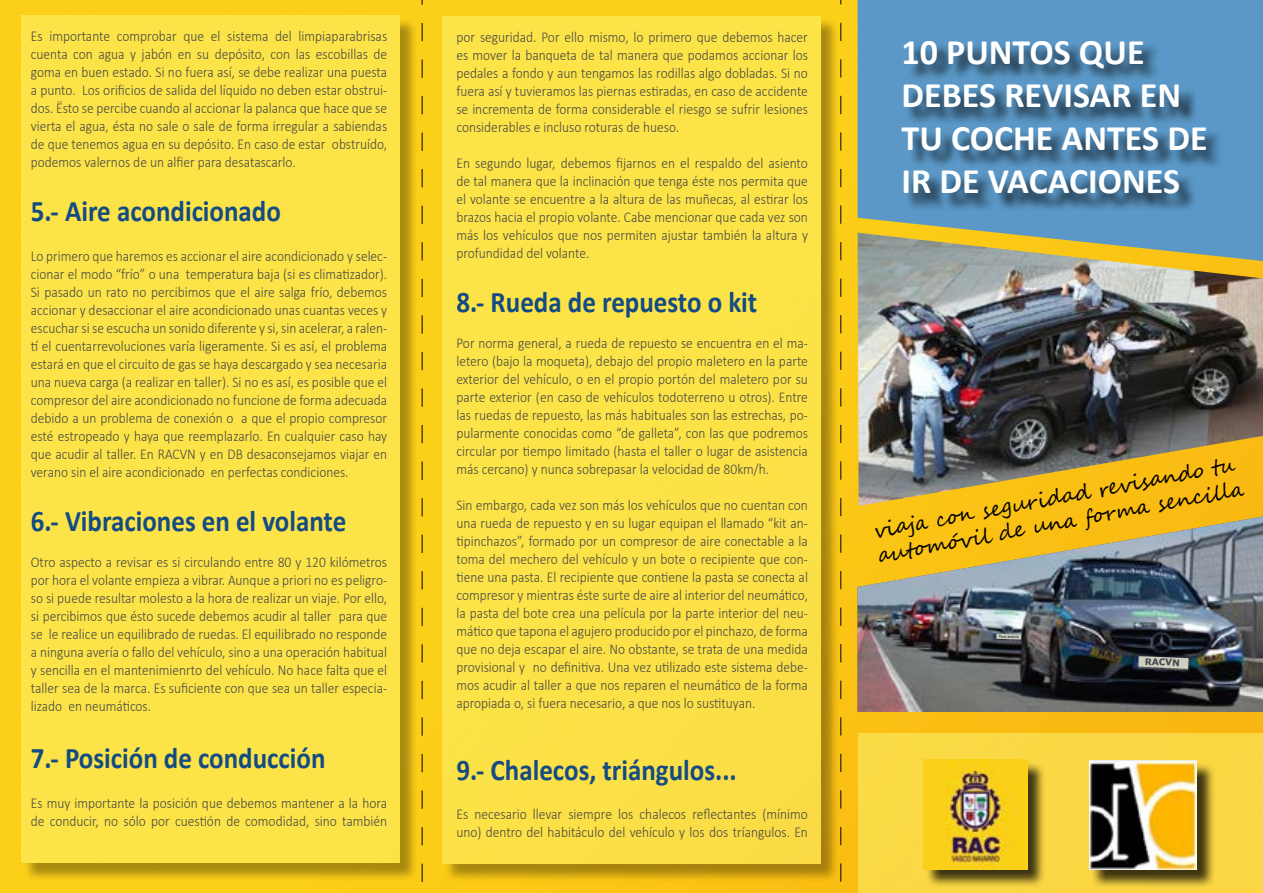
<style>
.page{position:relative;width:1263px;height:893px;background:#fff}
.page>*{position:absolute;margin:0;border:0;box-sizing:border-box;transform-origin:0 0}
.t1{font:700 36px/43.2px "Calibri";color:#fff}
.t2{font:700 30px "Calibri";color:#144b83;scale:.9 1}
.t3{font:21px/25px "Segoe Script";color:#000}
.t4{font:300 15px/18px "Calibri";color:#484743;text-align:justify;scale:.9 1}
.t5{font:700 9px "Verdana";color:#42474d}
.t6{font:700 3px "Verdana";color:#42474d}
</style>
<div class="page">
<img style="left:0;top:0;width:1263px;height:893px">
<div style="left:857px;top:733px;width:406px;height:160px;background:#fad744"></div>
<div style="left:926px;top:762px;width:120px;height:126px;background:#000;opacity:.75"></div>
<img style="left:923px;top:760px;width:104px;height:109px">
<div style="left:1091px;top:763px;width:125px;height:125px;background:#000;opacity:.75"></div>
<img style="left:1089px;top:761px;width:108px;height:108px">
<div style="left:24px;top:18px;width:394px;height:864px;background:#000;opacity:.75"></div>
<div style="left:21px;top:16px;width:379px;height:847px;background:#fce448"></div>
<img style="left:857px;top:261px;width:406px;height:245px">
<img style="left:857px;top:516px;width:406px;height:196px">
<svg style="left:1138px;top:656px;width:50px;height:13px"></svg>
<svg style="left:996px;top:634px;width:25px;height:6px"></svg>
<div style="left:445px;top:18px;width:394px;height:864px;background:#000;opacity:.75"></div>
<div style="left:442px;top:16px;width:379px;height:847px;background:#fce448"></div>
<svg style="left:857px;top:0;width:406px;height:261px;background:#6f9db1"></svg>
<div style="left:903px;top:44px;width:321px;height:168px;background:#000;opacity:.75"></div>
<svg style="left:422px;top:0;width:1px;height:893px"></svg>
<svg style="left:840px;top:0;width:1px;height:893px"></svg>
<p class="t4" style="left:31px;top:27px;width:397px">Es importante comprobar que el sistema del limpiaparabrisas cuenta con agua y jabón en su depósito, con las escobillas de goma en buen estado. Si no fuera así, se debe realizar una puesta a punto. Los orificios de salida del líquido no deben estar obstrui&shy;dos. Ësto se percibe cuando al accionar la palanca que hace que se vierta el agua, ésta no sale o sale de forma irregular a sabiendas de que tenemos agua en su depósito. En caso de estar obstruído, podemos valernos de un alfier para desatascarlo.</p>
<h2 class="t2" style="left:31px;top:192px;width:279px">5.- Aire acondicionado</h2>
<p class="t4" style="left:31px;top:246px;width:397px">Lo primero que haremos es accionar el aire acondicionado y selec&shy;cionar el modo “frío” o una temperatura baja (si es climatizador).<br>Si pasado un rato no percibimos que el aire salga frío, debemos accionar y desaccionar el aire acondicionado unas cuantas veces y escuchar si se escucha un sonido diferente y si, sin acelerar, a ralen&shy;tí el cuentarrevoluciones varía ligeramente. Si es así, el problema estará en que el circuito de gas se haya descargado y sea necesaria una nueva carga (a realizar en taller). Si no es así, es posible que el compresor del aire acondicionado no funcione de forma adecuada debido a un problema de conexión o a que el propio compresor esté estropeado y haya que reemplazarlo. En cualquier caso hay que acudir al taller. En RACVN y en DB desaconsejamos viajar en verano sin el aire acondicionado en perfectas condiciones.</p>
<h2 class="t2" style="left:31px;top:501px;width:352px">6.- Vibraciones en el volante</h2>
<p class="t4" style="left:31px;top:552px;width:397px">Otro aspecto a revisar es si circulando entre 80 y 120 kilómetros por hora el volante empieza a vibrar. Aunque a priori no es peligro&shy;so si puede resultar molesto a la hora de realizar un viaje. Por ello, si percibimos que ésto sucede debemos acudir al taller para que se le realice un equilibrado de ruedas. El equilibrado no responde a ninguna avería o fallo del vehículo, sino a una operación habitual y sencilla en el mantenimienrto del vehículo. No hace falta que el taller sea de la marca. Es suficiente con que sea un taller especia&shy;lizado en neumáticos.</p>
<h2 class="t2" style="left:31px;top:739px;width:329px">7.- Posición de conducción</h2>
<p class="t4" style="left:31px;top:794px;width:397px">Es muy importante la posición que debemos mantener a la hora de conducir, no sólo por cuestión de comodidad, sino también</p>
<p class="t4" style="left:456px;top:28px;width:392px">por seguridad. Por ello mismo, lo primero que debemos hacer es mover la banqueta de tal manera que podamos accionar los pedales a fondo y aun tengamos las rodillas algo dobladas. Si no fuera así y tuvieramos las piernas estiradas, en caso de accidente se incrementa de forma considerable el riesgo se sufrir lesiones considerables e incluso roturas de hueso.</p>
<p class="t4" style="left:456px;top:154px;width:392px">En segundo lugar, debemos fijarnos en el respaldo del asiento de tal manera que la inclinación que tenga éste nos permita que el volante se encuentre a la altura de las muñecas, al estirar los brazos hacia el propio volante. Cabe mencionar que cada vez son más los vehículos que nos permiten ajustar también la altura y profundidad del volante.</p>
<h2 class="t2" style="left:456px;top:283px;width:336px">8.- Rueda de repuesto o kit</h2>
<p class="t4" style="left:456px;top:334px;width:392px">Por norma general, a rueda de repuesto se encuentra en el ma&shy;letero (bajo la moqueta), debajo del propio maletero en la parte exterior del vehículo, o en el propio portón del maletero por su parte exterior (en caso de vehículos todoterreno u otros). Entre las ruedas de repuesto, las más habituales son las estrechas, po&shy;pularmente conocidas como “de galleta”, con las que podremos circular por tiempo limitado (hasta el taller o lugar de asistencia más cercano) y nunca sobrepasar la velocidad de 80km/h.</p>
<p class="t4" style="left:456px;top:496px;width:392px">Sin embargo, cada vez son más los vehículos que no cuentan con una rueda de repuesto y en su lugar equipan el llamado “kit an&shy;tipinchazos”, formado por un compresor de aire conectable a la toma del mechero del vehículo y un bote o recipiente que con&shy;tiene una pasta. El recipiente que contiene la pasta se conecta al compresor y mientras éste surte de aire al interior del neumático, la pasta del bote crea una película por la parte interior del neu&shy;mático que tapona el agujero producido por el pinchazo, de forma que no deja escapar el aire. No obstante, se trata de una medida provisional y no definitiva. Una vez utilizado este sistema debe&shy;mos acudir al taller a que nos reparen el neumático de la forma apropiada o, si fuera necesario, a que nos lo sustituyan.</p>
<h2 class="t2" style="left:456px;top:751px;width:313px">9.- Chalecos, triángulos...</h2>
<p class="t4" style="left:456px;top:805px;width:392px">Es necesario llevar siempre los chalecos reflectantes (mínimo uno) dentro del habitáculo del vehículo y los dos tríangulos. En</p>
<h1 class="t1" style="left:901px;top:30px;width:308px">10 PUNTOS QUE<br>DEBES REVISAR EN<br>TU COCHE ANTES DE<br>IR DE VACACIONES</h1>
<h3 class="t3" style="left:871px;top:517px;width:374px;rotate:-10deg">viaja con seguridad revisando tu automóvil de una forma sencilla</h3>
<p class="t6" style="left:999px;top:634px;width:22px;rotate:2deg">DON BOSCO</p>
<p class="t5" style="left:1145px;top:655px;width:37px;rotate:2deg">RACVN</p>
</div>
